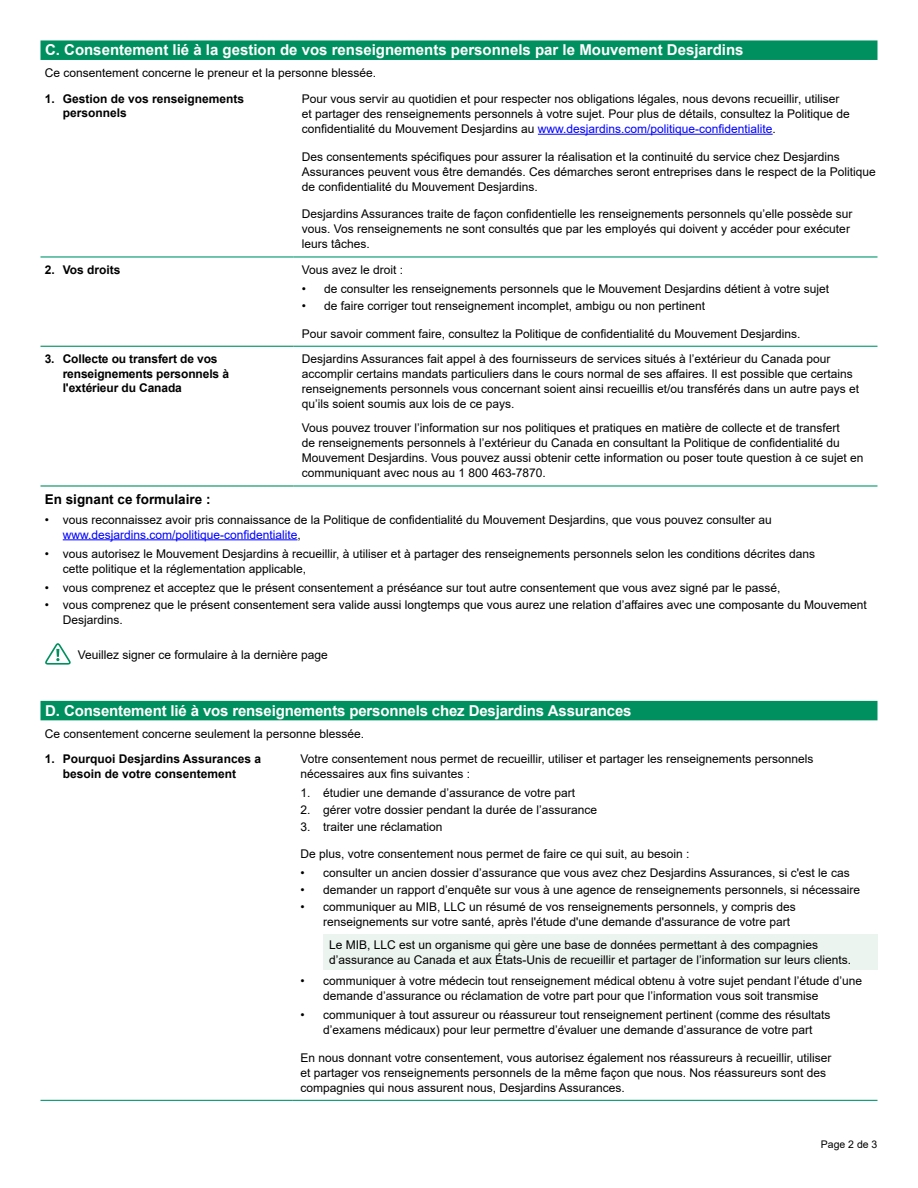
<style>
.page{position:relative;width:918px;height:1188px;background:#fff}
.page>*{position:absolute;margin:0;border:0;box-sizing:border-box;transform-origin:0 0}
.t1{font:700 15px "Arial";color:#fff}
.t2{font:700 13.5px "Arial";color:#000}
.t3{font:12px/15px "Arial";color:#000}
.t4{font:700 12px/14.4px "Arial";color:#000}
.t5{font:10.5px "Arial";color:#000}
.s1{color:#00f}
</style>
<div class="page">
<div style="left:40px;top:40px;width:838px;height:20px;background:#00905f"></div>
<div style="left:40px;top:701px;width:838px;height:19px;background:#00905f"></div>
<hr style="left:40px;top:256px;width:253px;height:2px;background:#00996d">
<hr style="left:293px;top:256px;width:585px;height:2px;background:#00996d">
<hr style="left:293px;top:346px;width:585px;height:1px;background:#00996d">
<hr style="left:293px;top:485px;width:585px;height:2px;background:#00996d">
<hr style="left:40px;top:346px;width:253px;height:1px;background:#00905f">
<hr style="left:40px;top:485px;width:253px;height:2px;background:#00905f">
<hr style="left:538px;top:134px;width:235px;height:1px;background:#00f">
<hr style="left:63px;top:539px;width:235px;height:1px;background:#00f">
<svg style="left:45px;top:643px;width:26px;height:22px"></svg>
<hr style="left:40px;top:1100px;width:252px;height:1px;background:#00996d">
<hr style="left:292px;top:1100px;width:586px;height:1px;background:#00996d">
<div style="left:323px;top:934px;width:555px;height:36px;background:#ecf4ef"></div>
<p class="t1" style="left:45px;top:40px;width:700px">C. Consentement lié à la gestion de vos renseignements personnels par le Mouvement Desjardins</p>
<p class="t3" style="left:45px;top:65px;width:333px">Ce consentement concerne le preneur et la personne blessée.</p>
<p class="t4" style="left:63px;top:92px;width:183px;text-indent:-18px">1. Gestion de vos renseignements personnels</p>
<p class="t3" style="left:302px;top:91px;width:550px">Pour vous servir au quotidien et pour respecter nos obligations légales, nous devons recueillir, utiliser et partager des renseignements personnels à votre sujet. Pour plus de détails, consultez la Politique de confidentialité du Mouvement Desjardins au <span class="s1">www.desjardins.com/politique-confidentialite</span>.</p>
<p class="t3" style="left:302px;top:149px;width:576px">Des consentements spécifiques pour assurer la réalisation et la continuité du service chez Desjardins<br>Assurances peuvent vous être demandés. Ces démarches seront entreprises dans le respect de la Politique de confidentialité du Mouvement Desjardins.</p>
<p class="t3" style="left:302px;top:207px;width:552px">Desjardins Assurances traite de façon confidentielle les renseignements personnels qu’elle possède sur vous. Vos renseignements ne sont consultés que par les employés qui doivent y accéder pour exécuter leurs tâches.</p>
<p class="t4" style="left:45px;top:263px;width:77px">2. Vos droits</p>
<p class="t3" style="left:302px;top:262px;width:103px">Vous avez le droit :</p>
<p class="t3" style="left:302px;top:281px;width:529px">• de consulter les renseignements personnels que le Mouvement Desjardins détient à votre sujet</p>
<p class="t3" style="left:302px;top:298px;width:405px">• de faire corriger tout renseignement incomplet, ambigu ou non pertinent</p>
<p class="t3" style="left:302px;top:326px;width:500px">Pour savoir comment faire, consultez la Politique de confidentialité du Mouvement Desjardins.</p>
<p class="t4" style="left:63px;top:352px;width:168px;text-indent:-18px">3. Collecte ou transfert de vos renseignements personnels à l'extérieur du Canada</p>
<p class="t3" style="left:302px;top:352px;width:559px">Desjardins Assurances fait appel à des fournisseurs de services situés à l’extérieur du Canada pour accomplir certains mandats particuliers dans le cours normal de ses affaires. Il est possible que certains renseignements personnels vous concernant soient ainsi recueillis et/ou transférés dans un autre pays et qu’ils soient soumis aux lois de ce pays.</p>
<p class="t3" style="left:302px;top:421px;width:563px">Vous pouvez trouver l’information sur nos politiques et pratiques en matière de collecte et de transfert<br>de renseignements personnels à l’extérieur du Canada en consultant la Politique de confidentialité du Mouvement Desjardins. Vous pouvez aussi obtenir cette information ou poser toute question à ce sujet en communiquant avec nous au 1 800 463-7870.</p>
<p class="t2" style="left:45px;top:490px;width:167px">En signant ce formulaire :</p>
<p class="t3" style="left:63px;top:512px;width:710px;text-indent:-18px">• vous reconnaissez avoir pris connaissance de la Politique de confidentialité du Mouvement Desjardins, que vous pouvez consulter au <span class="s1">www.desjardins.com/politique-confidentialite</span>,</p>
<p class="t3" style="left:63px;top:546px;width:754px;text-indent:-18px">• vous autorisez le Mouvement Desjardins à recueillir, à utiliser et à partager des renseignements personnels selon les conditions décrites dans cette politique et la réglementation applicable,</p>
<p class="t3" style="left:45px;top:580px;width:737px">• vous comprenez et acceptez que le présent consentement a préséance sur tout autre consentement que vous avez signé par le passé,</p>
<p class="t3" style="left:63px;top:597px;width:806px;text-indent:-18px">• vous comprenez que le présent consentement sera valide aussi longtemps que vous aurez une relation d’affaires avec une composante du Mouvement<br>Desjardins.</p>
<p class="t3" style="left:78px;top:647px;width:252px">Veuillez signer ce formulaire à la dernière page</p>
<p class="t1" style="left:45px;top:700px;width:588px">D. Consentement lié à vos renseignements personnels chez Desjardins Assurances</p>
<p class="t3" style="left:45px;top:726px;width:321px">Ce consentement concerne seulement la personne blessée.</p>
<p class="t4" style="left:45px;top:752px;width:218px;text-align:center">1. Pourquoi Desjardins Assurances a besoin de votre consentement</p>
<p class="t3" style="left:301px;top:752px;width:514px">Votre consentement nous permet de recueillir, utiliser et partager les renseignements personnels nécessaires aux fins suivantes :</p>
<p class="t3" style="left:301px;top:785px;width:276px">1. étudier une demande d’assurance de votre part</p>
<p class="t3" style="left:301px;top:802px;width:298px">2. gérer votre dossier pendant la durée de l’assurance</p>
<p class="t3" style="left:301px;top:819px;width:143px">3. traiter une réclamation</p>
<p class="t3" style="left:301px;top:847px;width:390px">De plus, votre consentement nous permet de faire ce qui suit, au besoin :</p>
<p class="t3" style="left:301px;top:865px;width:551px">• consulter un ancien dossier d’assurance que vous avez chez Desjardins Assurances, si c'est le cas</p>
<p class="t3" style="left:301px;top:882px;width:561px">• demander un rapport d’enquête sur vous à une agence de renseignements personnels, si nécessaire</p>
<p class="t3" style="left:323px;top:899px;width:474px;text-indent:-22px">• communiquer au MIB, LLC un résumé de vos renseignements personnels, y compris des renseignements sur votre santé, après l'étude d'une demande d'assurance de votre part</p>
<p class="t3" style="left:329px;top:938px;width:524px;line-height:14.4px">Le MIB, LLC est un organisme qui gère une base de données permettant à des compagnies d’assurance au Canada et aux États-Unis de recueillir et partager de l’information sur leurs clients.</p>
<p class="t3" style="left:323px;top:973px;width:540px;text-indent:-22px">• communiquer à votre médecin tout renseignement médical obtenu à votre sujet pendant l’étude d’une demande d’assurance ou réclamation de votre part pour que l’information vous soit transmise</p>
<p class="t3" style="left:301px;top:1007px;width:532px;text-align:center">• communiquer à tout assureur ou réassureur tout renseignement pertinent (comme des résultats d’examens médicaux) pour leur permettre d’évaluer une demande d’assurance de votre part</p>
<p class="t3" style="left:301px;top:1050px;width:532px">En nous donnant votre consentement, vous autorisez également nos réassureurs à recueillir, utiliser et partager vos renseignements personnels de la même façon que nous. Nos réassureurs sont des compagnies qui nous assurent nous, Desjardins Assurances.</p>
<p class="t5" style="left:821px;top:1137px;width:58px">Page 2 de 3</p>
</div>
